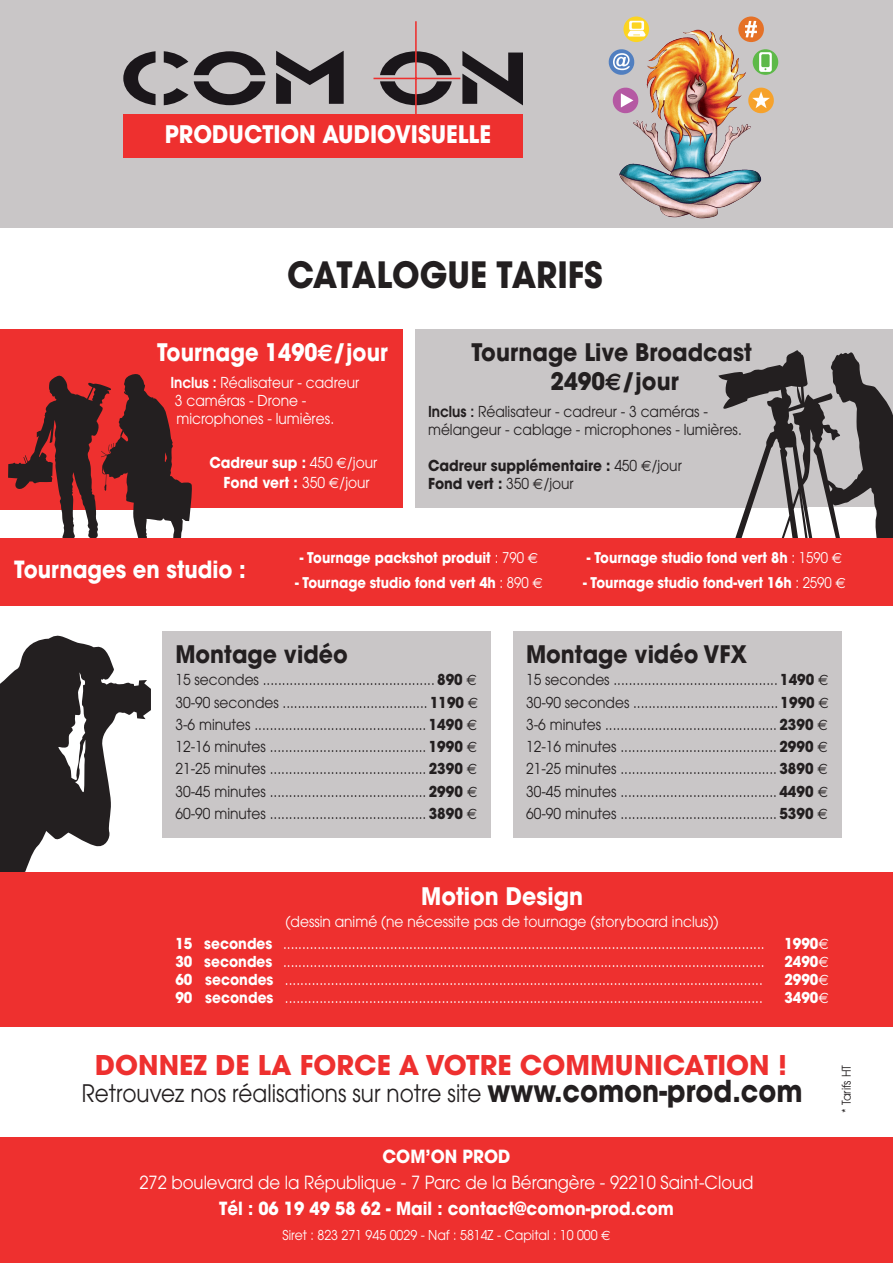
<style>
.page{position:relative;width:893px;height:1263px;background:#fff}
.page>*{position:absolute;margin:0;border:0;box-sizing:border-box;transform-origin:0 0}
.t1{font:700 36px "Avant Garde";color:#231f20;scale:.9 1}
.t2{font:700 27px "Avant Garde";color:#ee302f}
.t3{font:700 24px "Avant Garde";color:#231f20;scale:.92 1}
.t4{font:24px "Avant Garde";color:#231f20;scale:.9 1}
.t5{font:700 24px "Avant Garde";color:#fff;scale:.92 1}
.t6{font:700 24px "Avant Garde";color:#fff;scale:.88 1}
.t7{font:700 23.55px "Avant Garde";color:#fff;scale:.9 1}
.t8{font:18px "Avant Garde";color:#fff;scale:.92 1}
.t9{font:700 18px "Avant Garde";color:#fff;scale:.92 1}
.t10{font:15px "Avant Garde";color:#231f20;scale:.92 1}
.t11{font:15px/18px "Avant Garde";color:#fff;scale:.92 1}
.t12{font:700 15px "Avant Garde";color:#fff;scale:.92 1}
.t13{font:700 15px "Avant Garde";color:#231f20;scale:.92 1}
.t14{font:700 14.7px "Avant Garde";color:#fff;scale:.9 1}
.t15{font:13.5px "Avant Garde";color:#fff;scale:.92 1}
.t16{font:12px "Avant Garde";color:#231f20;scale:.92 1}
.s1{font-family:"Euro Sans"}
.s2{font-weight:600}
.s3{font-weight:400}
.s4{font-family:"Euro Sans";font-weight:400}
.s5{font-weight:700}
.s6{font-weight:700;font-size:30px}
</style>
<div class="page">
<div style="left:0;top:1137px;width:893px;height:126px;background:#ee302f"></div>
<div style="left:343px;top:873px;width:550px;height:154px;background:#ee302f"></div>
<div style="left:727px;top:330px;width:166px;height:177px;background:#c9c6c7"></div>
<svg style="left:0;top:635px;width:151px;height:238px"></svg>
<div style="left:0;top:873px;width:278px;height:154px;background:#ee302f"></div>
<div style="left:0;top:330px;width:189px;height:180px;background:#ee302f"></div>
<div style="left:0;top:0;width:893px;height:228px;background:#c9c6c7"></div>
<svg style="left:123px;top:51px;width:65px;height:54px"></svg>
<svg style="left:194px;top:51px;width:71px;height:54px"></svg>
<svg style="left:276px;top:51px;width:68px;height:53px"></svg>
<svg style="left:380px;top:51px;width:72px;height:54px"></svg>
<svg style="left:462px;top:51px;width:61px;height:54px"></svg>
<hr style="left:373px;top:78px;width:87px;height:1px;background:#ee302f">
<hr style="left:415px;top:21px;width:2px;height:115px;background:#ee302f">
<div style="left:123px;top:114px;width:400px;height:43px;background:#ee302f"></div>
<img style="left:619px;top:16px;width:160px;height:203px">
<div style="left:753px;top:49px;width:25px;height:26px;background:#5db948;border-radius:50%"></div>
<svg style="left:759px;top:52px;width:13px;height:20px"></svg>
<svg style="left:608px;top:48px;width:27px;height:28px"></svg>
<svg style="left:623px;top:17px;width:26px;height:25px"></svg>
<svg style="left:628px;top:21px;width:18px;height:16px"></svg>
<div style="left:738px;top:17px;width:26px;height:25px;background:#e57127;border-radius:50%"></div>
<svg style="left:745px;top:21px;width:12px;height:16px"></svg>
<svg style="left:612px;top:87px;width:27px;height:27px"></svg>
<svg style="left:747px;top:87px;width:28px;height:27px"></svg>
<div style="left:87px;top:330px;width:316px;height:178px;background:#ee302f"></div>
<div style="left:163px;top:631px;width:328px;height:207px;background:#c9c6c7"></div>
<div style="left:415px;top:330px;width:393px;height:178px;background:#c9c6c7"></div>
<svg style="left:718px;top:350px;width:175px;height:188px"></svg>
<div style="left:163px;top:873px;width:679px;height:154px;background:#ee302f"></div>
<div style="left:513px;top:631px;width:329px;height:207px;background:#c9c6c7"></div>
<svg style="left:8px;top:374px;width:184px;height:164px"></svg>
<div style="left:0;top:538px;width:608px;height:67px;background:#ee302f"></div>
<div style="left:770px;top:538px;width:123px;height:67px;background:#ee302f"></div>
<div style="left:547px;top:538px;width:334px;height:67px;background:#ee302f"></div>
<p class="t5" style="left:165px;top:119px;width:356px">PRODUCTION AUDIOVISUELLE</p>
<p class="t1" style="left:287px;top:251px;width:352px">CATALOGUE TARIFS</p>
<p class="t6" style="left:157px;top:337px;width:264px">Tournage 1490<span class="s1">a</span>/jour</p>
<p class="t11" style="left:175px;top:373px;width:202px;text-indent:-4px"><span class="s2">Inclus :</span> Réalisateur - cadreur<br>3 caméras - Drone - microphones - lumières.</p>
<p class="t12" style="left:209px;top:452px;width:184px">Cadreur sup : <span class="s3">450</span> <span class="s4">A</span><span class="s3">/jour</span></p>
<p class="t12" style="left:224px;top:473px;width:160px">Fond vert : <span class="s3">350</span> <span class="s4">A</span><span class="s3">/jour</span></p>
<p class="t3" style="left:471px;top:337px;width:306px">Tournage Live Broadcast</p>
<p class="t3" style="left:551px;top:366px;width:141px">2490<span class="s1">a</span>/jour</p>
<p class="t10" style="left:428px;top:402px;width:306px"><span class="s2">Inclus :</span> Réalisateur - cadreur - 3 caméras -</p>
<p class="t10" style="left:428px;top:420px;width:343px">mélangeur - cablage - microphones - lumières.</p>
<p class="t13" style="left:428px;top:455px;width:277px">Cadreur supplémentaire : <span class="s3">450</span> <span class="s4">A</span><span class="s3">/jour</span></p>
<p class="t13" style="left:428px;top:473px;width:160px">Fond vert : <span class="s3">350</span> <span class="s4">A</span><span class="s3">/jour</span></p>
<p class="t7" style="left:14px;top:554px;width:259px">Tournages en studio :</p>
<p class="t14" style="left:300px;top:548px;width:266px">- Tournage packshot produit <span class="s3">: 790</span> <span class="s4">A</span></p>
<p class="t14" style="left:295px;top:573px;width:277px">- Tournage studio fond vert 4h <span class="s3">: 890</span> <span class="s4">A</span></p>
<p class="t14" style="left:587px;top:548px;width:285px">- Tournage studio fond vert 8h <span class="s3">: 1590</span> <span class="s4">A</span></p>
<p class="t14" style="left:583px;top:573px;width:294px">- Tournage studio fond-vert 16h <span class="s3">: 2590</span> <span class="s4">A</span></p>
<p class="t3" style="left:175px;top:639px;width:189px">Montage vidéo</p>
<p class="t10" style="left:175px;top:671px;width:329px">15 secondes ............................................. <span class="s5">890</span> <span class="s1">A</span></p>
<p class="t10" style="left:175px;top:693px;width:331px">30-90 secondes ...................................... <span class="s5">1190</span> <span class="s1">A</span></p>
<p class="t10" style="left:175px;top:716px;width:329px">3-6 minutes ............................................. <span class="s5">1490</span> <span class="s1">A</span></p>
<p class="t10" style="left:175px;top:738px;width:329px">12-16 minutes ......................................... <span class="s5">1990</span> <span class="s1">A</span></p>
<p class="t10" style="left:175px;top:760px;width:329px">21-25 minutes ......................................... <span class="s5">2390</span> <span class="s1">A</span></p>
<p class="t10" style="left:175px;top:782px;width:330px">30-45 minutes ......................................... <span class="s5">2990</span> <span class="s1">A</span></p>
<p class="t10" style="left:175px;top:805px;width:329px">60-90 minutes ......................................... <span class="s5">3890</span> <span class="s1">A</span></p>
<p class="t3" style="left:526px;top:639px;width:242px">Montage vidéo VFX</p>
<p class="t10" style="left:526px;top:671px;width:330px">15 secondes ........................................... <span class="s5">1490</span> <span class="s1">A</span></p>
<p class="t10" style="left:526px;top:693px;width:331px">30-90 secondes ...................................... <span class="s5">1990</span> <span class="s1">A</span></p>
<p class="t10" style="left:526px;top:716px;width:329px">3-6 minutes ............................................. <span class="s5">2390</span> <span class="s1">A</span></p>
<p class="t10" style="left:526px;top:738px;width:329px">12-16 minutes ......................................... <span class="s5">2990</span> <span class="s1">A</span></p>
<p class="t10" style="left:526px;top:760px;width:329px">21-25 minutes ......................................... <span class="s5">3890</span> <span class="s1">A</span></p>
<p class="t10" style="left:526px;top:782px;width:330px">30-45 minutes ......................................... <span class="s5">4490</span> <span class="s1">A</span></p>
<p class="t10" style="left:526px;top:805px;width:329px">60-90 minutes ......................................... <span class="s5">5390</span> <span class="s1">A</span></p>
<p class="t5" style="left:421px;top:880px;width:177px">Motion Design</p>
<p class="t11" style="left:286px;top:912px;width:472px">(dessin animé (ne nécessite pas de tournage (storyboard inclus))</p>
<p class="t11" style="left:175px;top:934px;width:642px"><span class="s5">15 secondes</span> ..............................................................................................................................</p>
<p class="t12" style="left:784px;top:934px;width:50px">1990<span class="s4">A</span></p>
<p class="t11" style="left:175px;top:952px;width:642px"><span class="s5">30 secondes</span> ..............................................................................................................................</p>
<p class="t12" style="left:784px;top:952px;width:50px">2490<span class="s4">A</span></p>
<p class="t11" style="left:175px;top:970px;width:640px"><span class="s5">60 secondes</span> .............................................................................................................................</p>
<p class="t12" style="left:784px;top:970px;width:50px">2990<span class="s4">A</span></p>
<p class="t11" style="left:175px;top:988px;width:640px"><span class="s5">90 secondes</span> .............................................................................................................................</p>
<p class="t12" style="left:784px;top:988px;width:50px">3490<span class="s4">A</span></p>
<p class="t2" style="left:95px;top:1047px;width:693px">DONNEZ DE LA FORCE A VOTRE COMMUNICATION !</p>
<p class="t4" style="left:82px;top:1079px;width:802px">Retrouvez nos réalisations sur notre site <span class="s6">www.comon-prod.com</span></p>
<p class="t9" style="left:383px;top:1145px;width:141px">COM’ON PROD</p>
<p class="t8" style="left:139px;top:1172px;width:669px">272 boulevard de la République - 7 Parc de la Bérangère - 92210 Saint-Cloud</p>
<p class="t9" style="left:219px;top:1197px;width:496px">Tél : 06 19 49 58 62 - Mail : contact@comon-prod.com</p>
<p class="t15" style="left:282px;top:1227px;width:358px">Siret : 823 271 945 0029 - Naf : 5814Z - Capital : 10 000 <span class="s1">A</span></p>
<p class="t16" style="left:839px;top:1112px;width:53px;rotate:-90deg">* Tarifs HT</p>
</div>
